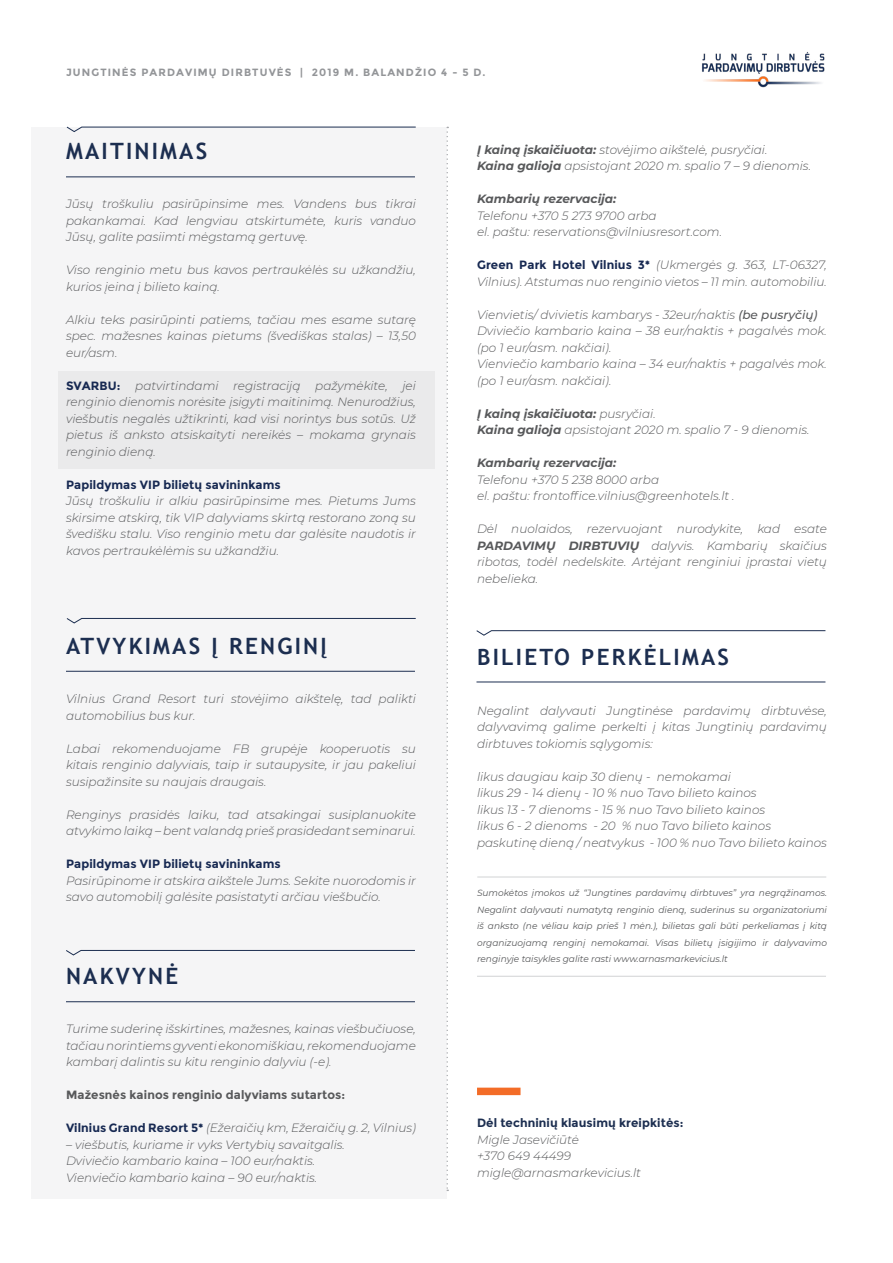
<style>
.page{position:relative;width:893px;height:1263px;background:#fff}
.page>*{position:absolute;margin:0;border:0;box-sizing:border-box;transform-origin:0 0}
.t1{font:700 22.5px "Trebuchet MS";letter-spacing:.1em;color:#1c2e50}
.t2{font:italic 300 12px/16.5px "Montserrat";color:#58595b}
.t3{font:700 12px "Montserrat";color:#172952}
.t4{font:italic 700 12px "Montserrat";color:#58595b}
.t5{font:700 12px "Montserrat";color:#58595b}
.t6{font:700 12px "Montserrat";color:#1c2e50}
.t7{font:700 10.5px "Montserrat";letter-spacing:.1em;color:#939598}
.t8{font:italic 9px/16.5px "Montserrat";color:#58595b;text-align:justify}
.s1{font-weight:700;font-style:normal;color:#172952}
.s2{font-weight:700}
.s3{font-weight:500}
</style>
<div class="page">
<div style="left:31px;top:127px;width:415px;height:1071px;background:#f5f5f6"></div>
<div style="left:58px;top:371px;width:377px;height:97px;background:#ededee"></div>
<hr style="left:66px;top:176px;width:349px;height:1px;background:#1c2e50">
<hr style="left:66px;top:671px;width:349px;height:1px;background:#1c2e50">
<hr style="left:66px;top:1001px;width:349px;height:1px;background:#1c2e50">
<svg style="left:446px;top:127px;width:2px;height:1064px"></svg>
<hr style="left:477px;top:877px;width:349px;height:1px;background:#d1d3d4">
<div style="left:477px;top:1088px;width:43px;height:7px;background:#f36c27"></div>
<hr style="left:477px;top:976px;width:349px;height:1px;background:#d1d3d4">
<hr style="left:476px;top:682px;width:349px;height:1px;background:#1c2e50">
<img style="left:702px;top:52px;width:123px;height:36px">
<svg style="left:66px;top:126px;width:350px;height:6px"></svg>
<svg style="left:66px;top:617px;width:350px;height:7px"></svg>
<svg style="left:476px;top:630px;width:350px;height:6px"></svg>
<svg style="left:66px;top:949px;width:349px;height:7px"></svg>
<p class="t7" style="left:66px;top:66px;width:421px">JUNGTINĖS PARDAVIMŲ DIRBTUVĖS | 2019 M. BALANDŽIO 4 - 5 D.</p>
<h1 class="t1" style="left:66px;top:137px;width:143px">MAITINIMAS</h1>
<p class="t2" style="left:66px;top:195px;width:351px;text-align:justify">Jūsų troškuliu pasirūpinsime mes. Vandens bus tikrai pakankamai. Kad lengviau atskirtumėte, kuris vanduo Jūsų, galite pasiimti mėgstamą gertuvę.</p>
<p class="t2" style="left:66px;top:261px;width:351px">Viso renginio metu bus kavos pertraukėlės su užkandžiu, kurios įeina į bilieto kainą.</p>
<p class="t2" style="left:66px;top:311px;width:351px;text-align:justify">Alkiu teks pasirūpinti patiems, tačiau mes esame sutarę spec. mažesnes kainas pietums (švediškas stalas) – 13,50 eur/asm.</p>
<p class="t2" style="left:66px;top:377px;width:351px;text-align:justify"><span class="s1">SVARBU:</span> patvirtindami registraciją pažymėkite, jei renginio dienomis norėsite įsigyti maitinimą. Nenurodžius, viešbutis negalės užtikrinti, kad visi norintys bus sotūs. Už pietus iš anksto atsiskaityti nereikės – mokama grynais renginio dieną.</p>
<p class="t3" style="left:66px;top:477px;width:216px">Papildymas VIP bilietų savininkams</p>
<p class="t2" style="left:66px;top:492px;width:351px;text-align:justify">Jūsų troškuliu ir alkiu pasirūpinsime mes. Pietums Jums skirsime atskirą, tik VIP dalyviams skirtą restorano zoną su švedišku stalu. Viso renginio metu dar galėsite naudotis ir kavos pertraukėlėmis su užkandžiu.</p>
<h1 class="t1" style="left:66px;top:632px;width:262px">ATVYKIMAS Į RENGINĮ</h1>
<p class="t2" style="left:66px;top:690px;width:351px">Vilnius Grand Resort turi stovėjimo aikštelę, tad palikti automobilius bus kur.</p>
<p class="t2" style="left:66px;top:740px;width:351px;text-align:justify">Labai rekomenduojame FB grupėje kooperuotis su kitais renginio dalyviais, taip ir sutaupysite, ir jau pakeliui susipažinsite su naujais draugais.</p>
<p class="t2" style="left:66px;top:806px;width:351px">Renginys prasidės laiku, tad atsakingai susiplanuokite atvykimo laiką – bent valandą prieš prasidedant seminarui.</p>
<p class="t3" style="left:66px;top:857px;width:216px">Papildymas VIP bilietų savininkams</p>
<p class="t2" style="left:66px;top:872px;width:351px">Pasirūpinome ir atskira aikštele Jums. Sekite nuorodomis ir savo automobilį galėsite pasistatyti arčiau viešbučio.</p>
<h1 class="t1" style="left:66px;top:962px;width:114px">NAKVYNĖ</h1>
<p class="t2" style="left:66px;top:1020px;width:351px;text-align:justify">Turime suderinę išskirtines, mažesnes, kainas viešbučiuose, tačiau norintiems gyventi ekonomiškiau, rekomenduojame kambarį dalintis su kitu renginio dalyviu (-e).</p>
<p class="t5" style="left:66px;top:1088px;width:281px">Mažesnės kainos renginio dalyviams sutartos:</p>
<p class="t2" style="left:66px;top:1119px;width:351px"><span class="s1">Vilnius Grand Resort 5*</span> (Ežeraičių km, Ežeraičių g. 2, Vilnius)</p>
<p class="t2" style="left:66px;top:1136px;width:281px">– viešbutis, kuriame ir vyks Vertybių savaitgalis.<br>Dviviečio kambario kaina – 100 eur/naktis.<br>Vienviečio kambario kaina – 90 eur/naktis.</p>
<p class="t2" style="left:477px;top:141px;width:336px"><span class="s2">Į kainą įskaičiuota:</span> stovėjimo aikštelė, pusryčiai.<br><span class="s2">Kaina galioja</span> apsistojant 2020 m. spalio 7 – 9 dienomis.</p>
<p class="t4" style="left:477px;top:190px;width:141px">Kambarių rezervacija:</p>
<p class="t2" style="left:477px;top:207px;width:247px">Telefonu +370 5 273 9700 arba<br>el. paštu: reservations@vilniusresort.com.</p>
<p class="t2" style="left:477px;top:256px;width:351px"><span class="s1">Green Park Hotel Vilnius 3*</span> (Ukmergės g. 363, LT-06327,<br>Vilnius). Atstumas nuo renginio vietos – 11 min. automobiliu.</p>
<p class="t2" style="left:477px;top:306px;width:351px">Vienvietis/ dvivietis kambarys - 32eur/naktis <span class="s3">(be pusryčių)<br></span>Dviviečio kambario kaina – 38 eur/naktis + pagalvės mok. (po 1 eur/asm. nakčiai).<br>Vienviečio kambario kaina – 34 eur/naktis + pagalvės mok. (po 1 eur/asm. nakčiai).</p>
<p class="t2" style="left:477px;top:405px;width:334px"><span class="s2">Į kainą įskaičiuota:</span> pusryčiai.<br><span class="s2">Kaina galioja</span> apsistojant 2020 m. spalio 7 - 9 dienomis.</p>
<p class="t4" style="left:477px;top:454px;width:141px">Kambarių rezervacija:</p>
<p class="t2" style="left:477px;top:471px;width:259px">Telefonu +370 5 238 8000 arba<br>el. paštu: frontoffice.vilnius@greenhotels.lt .</p>
<p class="t2" style="left:477px;top:520px;width:351px;text-align:justify">Dėl nuolaidos, rezervuojant nurodykite, kad esate <span class="s2">PARDAVIMŲ DIRBTUVIŲ</span> dalyvis. Kambarių skaičius ribotas, todėl nedelskite. Artėjant renginiui įprastai vietų nebelieka.</p>
<h1 class="t1" style="left:477px;top:643px;width:254px">BILIETO PERKĖLIMAS</h1>
<p class="t2" style="left:477px;top:702px;width:351px;text-align:justify">Negalint dalyvauti Jungtinėse pardavimų dirbtuvėse, dalyvavimą galime perkelti į kitas Jungtinių pardavimų dirbtuves tokiomis sąlygomis:</p>
<p class="t2" style="left:477px;top:768px;width:351px">likus daugiau kaip 30 dienų - nemokamai<br>likus 29 - 14 dienų - 10 % nuo Tavo bilieto kainos<br>likus 13 - 7 dienoms - 15 % nuo Tavo bilieto kainos<br>likus 6 - 2 dienoms - 20 % nuo Tavo bilieto kainos paskutinę dieną / neatvykus - 100 % nuo Tavo bilieto kainos</p>
<p class="t8" style="left:477px;top:884px;width:351px">Sumokėtos įmokos už “Jungtines pardavimų dirbtuves” yra negrąžinamos.<br>Negalint dalyvauti numatytą renginio dieną, suderinus su organizatoriumi iš anksto (ne vėliau kaip prieš 1 mėn.), bilietas gali būti perkeliamas į kitą organizuojamą renginį nemokamai. Visas bilietų įsigijimo ir dalyvavimo renginyje taisykles galite rasti www.arnasmarkevicius.lt</p>
<p class="t6" style="left:477px;top:1116px;width:208px">Dėl techninių klausimų kreipkitės:</p>
<p class="t2" style="left:477px;top:1131px;width:165px">Migle Jasevičiūtė<br>+370 649 44499 migle@arnasmarkevicius.lt</p>
</div>
